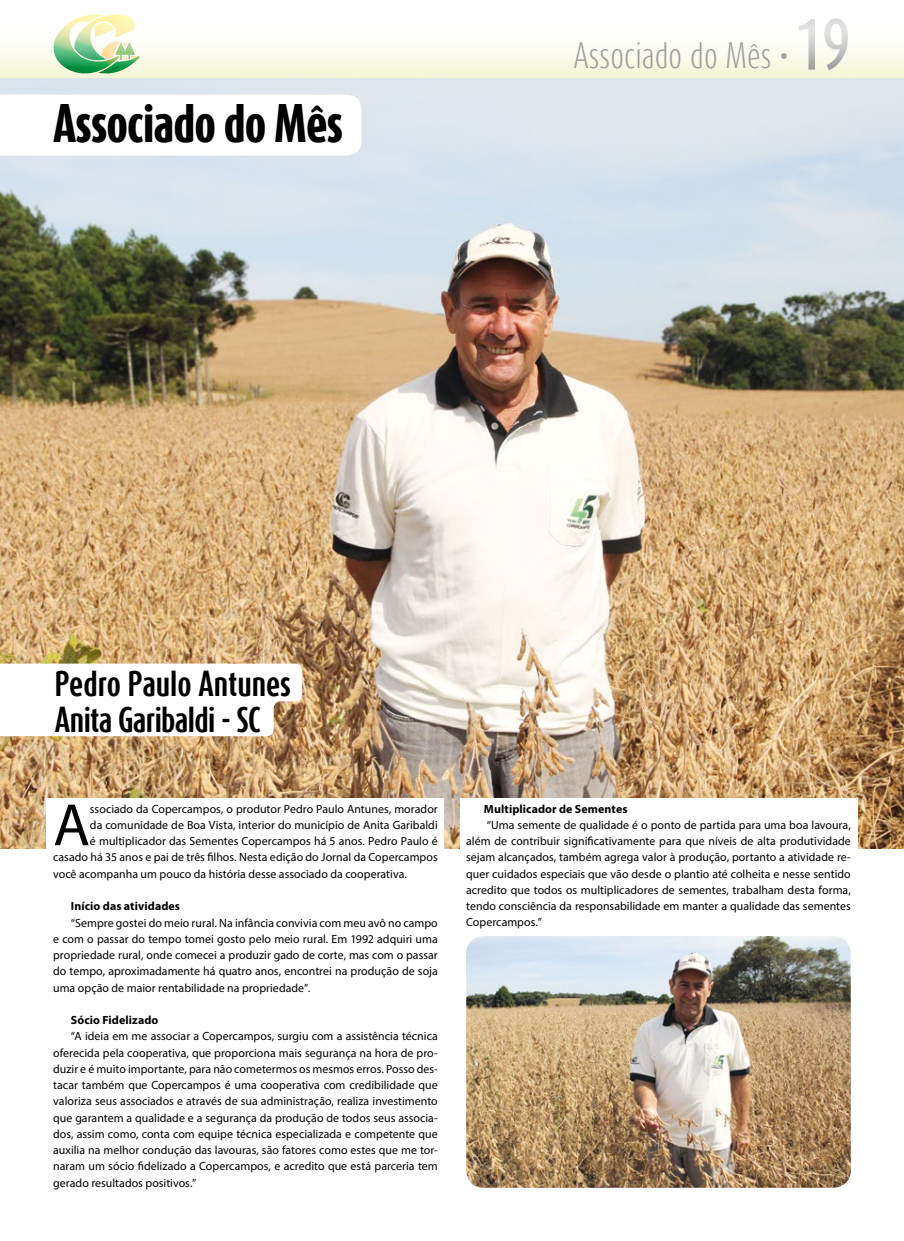
<style>
.page{position:relative;width:904px;height:1241px;background:#fff}
.page>*{position:absolute;margin:0;border:0;box-sizing:border-box;transform-origin:0 0}
.t1{font:60.12px "Myriad Pro";color:#000}
.t2{font:800 45px "Dax Compact";letter-spacing:-.02em;color:#000}
.t3{font:300 30.5px "Dax Compact";color:#9d9d9c}
.t4{font:700 30px/36px "Dax Compact";letter-spacing:-.015em;color:#000}
.t5{font:11.88px/16.2px "Myriad Pro";color:#000;text-align:justify}
.t6{font:700 11.88px "Myriad Pro";letter-spacing:.01em;color:#000}
.s1{font-weight:500;font-size:60px}
</style>
<div class="page">
<div style="left:0;top:0;width:904px;height:78px;background:#f5f6da"></div>
<svg style="left:64px;top:67px;width:64px;height:7px"></svg>
<svg style="left:0;top:0;width:904px;height:67px;background:#f8faf2"></svg>
<img style="left:0;top:78px;width:904px;height:770px">
<svg style="left:0;top:663px;width:302px;height:73px"></svg>
<svg style="left:0;top:95px;width:361px;height:61px"></svg>
<div style="left:47px;top:797px;width:397px;height:133px;background:#fff"></div>
<div style="left:460px;top:797px;width:397px;height:133px;background:#fff"></div>
<img style="left:466px;top:936px;width:384px;height:251px">
<h2 class="t2" style="left:53px;top:94px;width:291px">Associado do Mês</h2>
<h3 class="t3" style="left:573px;top:36px;width:279px">Associado do Mês • <span class="s1">19</span></h3>
<h3 class="t4" style="left:55px;top:664px;width:238px">Pedro Paulo Antunes<br>Anita Garibaldi - SC</h3>
<h1 class="t1" style="left:53px;top:787px;width:38px">A</h1>
<p class="t5" style="left:90px;top:800px;width:349px">ssociado da Copercampos, o produtor Pedro Paulo Antunes, morador</p>
<p class="t5" style="left:90px;top:816px;width:349px">da comunidade de Boa Vista, interior do município de Anita Garibaldi</p>
<p class="t5" style="left:90px;top:832px;width:349px">é multiplicador das Sementes Copercampos há 5 anos. Pedro Paulo é</p>
<p class="t5" style="left:53px;top:849px;width:386px">casado há 35 anos e pai de três filhos. Nesta edição do Jornal da Copercampos</p>
<p class="t5" style="left:53px;top:865px;width:355px">você acompanha um pouco da história desse associado da cooperativa.</p>
<p class="t6" style="left:71px;top:898px;width:111px">Início das atividades</p>
<p class="t5" style="left:53px;top:914px;width:386px;text-indent:18px">“Sempre gostei do meio rural. Na infância convivia com meu avô no campo e com o passar do tempo tomei gosto pelo meio rural. Em 1992 adquiri uma propriedade rural, onde comecei a produzir gado de corte, mas com o passar do tempo, aproximadamente há quatro anos, encontrei na produção de soja uma opção de maior rentabilidade na propriedade”.</p>
<p class="t6" style="left:71px;top:1012px;width:89px">Sócio Fidelizado</p>
<p class="t5" style="left:53px;top:1027px;width:386px;text-indent:18px">“A ideia em me associar a Copercampos, surgiu com a assistência técnica oferecida pela cooperativa, que proporciona mais segurança na hora de pro&shy;duzir e é muito importante, para não cometermos os mesmos erros. Posso des&shy;tacar também que Copercampos é uma cooperativa com credibilidade que valoriza seus associados e através de sua administração, realiza investimento que garantem a qualidade e a segurança da produção de todos seus associa&shy;dos, assim como, conta com equipe técnica especializada e competente que auxilia na melhor condução das lavouras, são fatores como estes que me tor&shy;naram um sócio fidelizado a Copercampos, e acredito que está parceria tem gerado resultados positivos.”</p>
<p class="t6" style="left:484px;top:800px;width:145px">Multiplicador de Sementes</p>
<p class="t5" style="left:466px;top:816px;width:386px;text-indent:21px">“Uma semente de qualidade é o ponto de partida para uma boa lavoura, além de contribuir significativamente para que níveis de alta produtividade sejam alcançados, também agrega valor à produção, portanto a atividade re&shy;quer cuidados especiais que vão desde o plantio até colheita e nesse sentido acredito que todos os multiplicadores de sementes, trabalham desta forma, tendo consciência da responsabilidade em manter a qualidade das sementes Copercampos.”</p>
</div>
